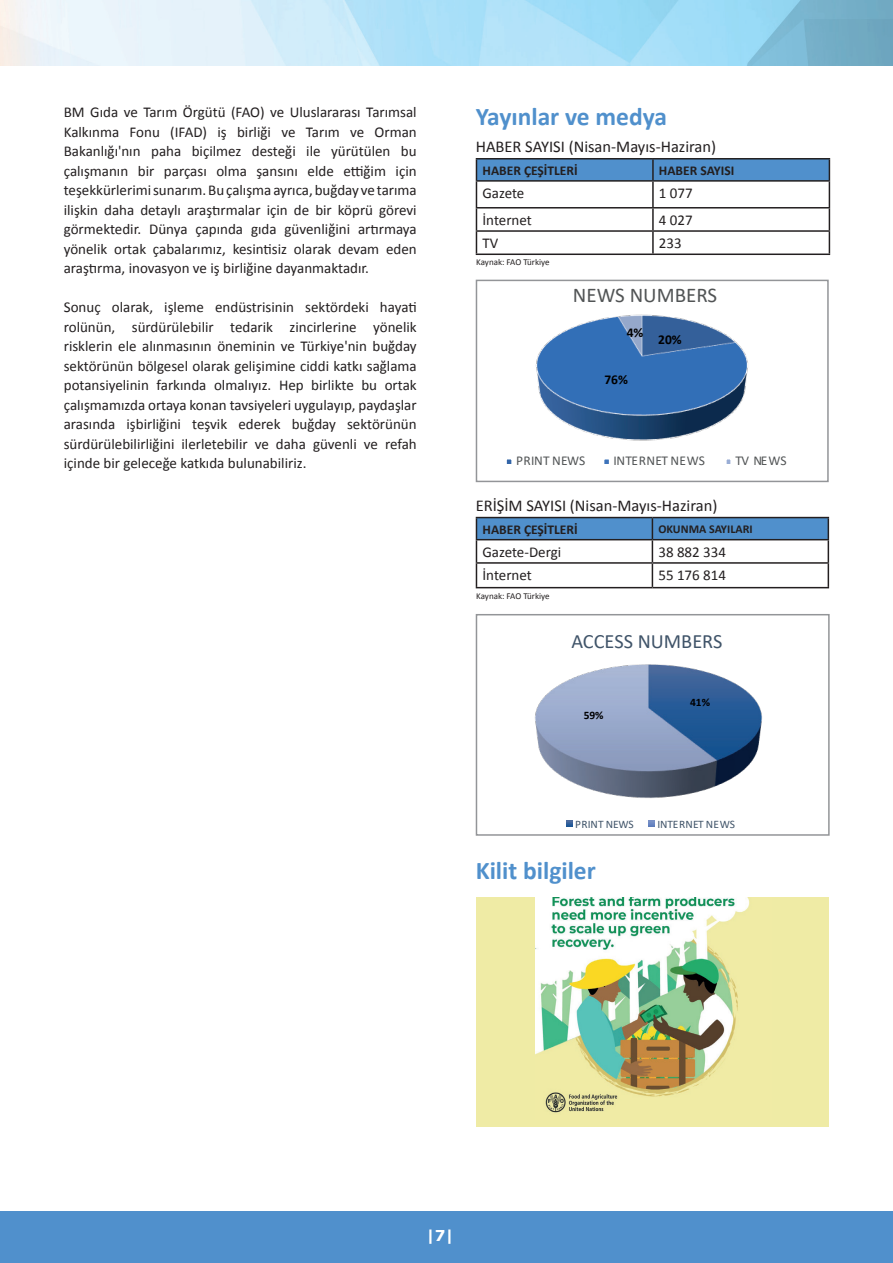
<style>
.page{position:relative;width:893px;height:1263px;background:#fff}
.page>*{position:absolute;margin:0;border:0;box-sizing:border-box;transform-origin:0 0}
.t1{font:700 25.5px "Calibri";color:#5090cc}
.t2{font:21px "Calibri";color:#515455}
.t3{font:20.4px "Calibri";color:#405469}
.t4{font:16.5px "Calibri";color:#231f20}
.t5{font:15px/19.5px "Calibri";color:#231f20;text-align:justify}
.t6{font:700 15px "Verdana";color:#fff}
.t7{font:700 13.5px "Calibri";color:#231f20}
.t8{font:13.5px "Calibri";letter-spacing:.01em;color:#515455}
.t9{font:700 13.5px "Calibri";color:#000001}
.t10{font:700 12px "Calibri";color:#231f20}
.t11{font:11.4px "Calibri";letter-spacing:.015em;color:#405469}
.t12{font:700 11.4px "Calibri";color:#000001}
.t13{font:9px "Calibri";color:#231f20}
</style>
<div class="page">
<img style="left:0;top:0;width:893px;height:66px">
<div style="left:0;top:1212px;width:893px;height:51px;background:#5090cc"></div>
<hr style="left:476px;top:517px;width:176px;height:1px;background:#231f20">
<hr style="left:652px;top:517px;width:177px;height:1px;background:#231f20">
<svg style="left:476px;top:518px;width:353px;height:69px"></svg>
<hr style="left:476px;top:587px;width:176px;height:1px;background:#231f20">
<hr style="left:652px;top:587px;width:177px;height:1px;background:#231f20">
<hr style="left:476px;top:158px;width:177px;height:1px;background:#231f20">
<hr style="left:653px;top:158px;width:177px;height:1px;background:#231f20">
<svg style="left:476px;top:159px;width:354px;height:95px"></svg>
<hr style="left:476px;top:254px;width:177px;height:1px;background:#231f20">
<hr style="left:653px;top:254px;width:177px;height:1px;background:#231f20">
<svg style="left:535px;top:664px;width:227px;height:163px"></svg>
<div style="left:476px;top:614px;width:354px;height:222px;border:2px solid #939598"></div>
<div style="left:476px;top:897px;width:353px;height:230px;background:#efeba5"></div>
<img style="left:535px;top:897px;width:215px;height:216px">
<svg style="left:506px;top:314px;width:242px;height:150px"></svg>
<div style="left:476px;top:280px;width:353px;height:202px;border:2px solid #939598"></div>
<p class="t5" style="left:64px;top:102px;width:354px">BM Gıda ve Tarım Örgütü (FAO) ve Uluslararası Tarımsal Kalkınma Fonu (IFAD) iş birliği ve Tarım ve Orman Bakanlığı'nın paha biçilmez desteği ile yürütülen bu çalışmanın bir parçası olma şansını elde ettiğim için teşekkürlerimi sunarım. Bu çalışma ayrıca, buğday ve tarıma ilişkin daha detaylı araştırmalar için de bir köprü görevi görmektedir. Dünya çapında gıda güvenliğini artırmaya yönelik ortak çabalarımız, kesintisiz olarak devam eden araştırma, inovasyon ve iş birliğine dayanmaktadır.</p>
<p class="t5" style="left:64px;top:297px;width:354px">Sonuç olarak, işleme endüstrisinin sektördeki hayati rolünün, sürdürülebilir tedarik zincirlerine yönelik risklerin ele alınmasının öneminin ve Türkiye'nin buğday sektörünün bölgesel olarak gelişimine ciddi katkı sağlama potansiyelinin farkında olmalıyız. Hep birlikte bu ortak çalışmamızda ortaya konan tavsiyeleri uygulayıp, paydaşlar arasında işbirliğini teşvik ederek buğday sektörünün sürdürülebilirliğini ilerletebilir ve daha güvenli ve refah içinde bir geleceğe katkıda bulunabiliriz.</p>
<h1 class="t1" style="left:476px;top:100px;width:193px">Yayınlar ve medya</h1>
<p class="t4" style="left:476px;top:136px;width:242px">HABER SAYISI (Nisan-Mayıs-Haziran)</p>
<p class="t7" style="left:482px;top:162px;width:97px">HABER ÇEŞİTLERİ</p>
<p class="t7" style="left:659px;top:162px;width:77px">HABER SAYISI</p>
<p class="t5" style="left:482px;top:183px;width:43px">Gazete</p>
<p class="t5" style="left:659px;top:183px;width:35px">1 077</p>
<p class="t5" style="left:482px;top:210px;width:51px">İnternet</p>
<p class="t5" style="left:659px;top:210px;width:35px">4 027</p>
<p class="t5" style="left:482px;top:234px;width:17px">TV</p>
<p class="t5" style="left:659px;top:234px;width:24px">233</p>
<p class="t13" style="left:476px;top:257px;width:75px">Kaynak: FAO Türkiye</p>
<h2 class="t2" style="left:573px;top:280px;width:146px">NEWS NUMBERS</h2>
<p class="t9" style="left:627px;top:323px;width:18px">4%</p>
<p class="t9" style="left:604px;top:370px;width:25px">76%</p>
<p class="t9" style="left:658px;top:330px;width:25px">20%</p>
<p class="t8" style="left:516px;top:452px;width:71px">PRINT NEWS</p>
<p class="t8" style="left:613px;top:452px;width:93px">INTERNET NEWS</p>
<p class="t8" style="left:735px;top:452px;width:53px">TV NEWS</p>
<p class="t4" style="left:476px;top:495px;width:243px">ERİŞİM SAYISI (Nisan-Mayıs-Haziran)</p>
<p class="t7" style="left:482px;top:521px;width:97px">HABER ÇEŞİTLERİ</p>
<p class="t10" style="left:658px;top:521px;width:96px">OKUNMA SAYILARI</p>
<p class="t5" style="left:482px;top:542px;width:80px">Gazete-Dergi</p>
<p class="t5" style="left:658px;top:542px;width:69px">38 882 334</p>
<p class="t5" style="left:482px;top:565px;width:51px">İnternet</p>
<p class="t5" style="left:658px;top:565px;width:69px">55 176 814</p>
<p class="t13" style="left:476px;top:590px;width:75px">Kaynak: FAO Türkiye</p>
<h3 class="t3" style="left:571px;top:627px;width:153px">ACCESS NUMBERS</h3>
<p class="t12" style="left:584px;top:708px;width:21px">59%</p>
<p class="t12" style="left:690px;top:694px;width:21px">41%</p>
<p class="t11" style="left:575px;top:816px;width:60px">PRINT NEWS</p>
<p class="t11" style="left:657px;top:816px;width:79px">INTERNET NEWS</p>
<h1 class="t1" style="left:476px;top:854px;width:122px">Kilit bilgiler</h1>
<p class="t6" style="left:427px;top:1225px;width:28px">|7|</p>
</div>
